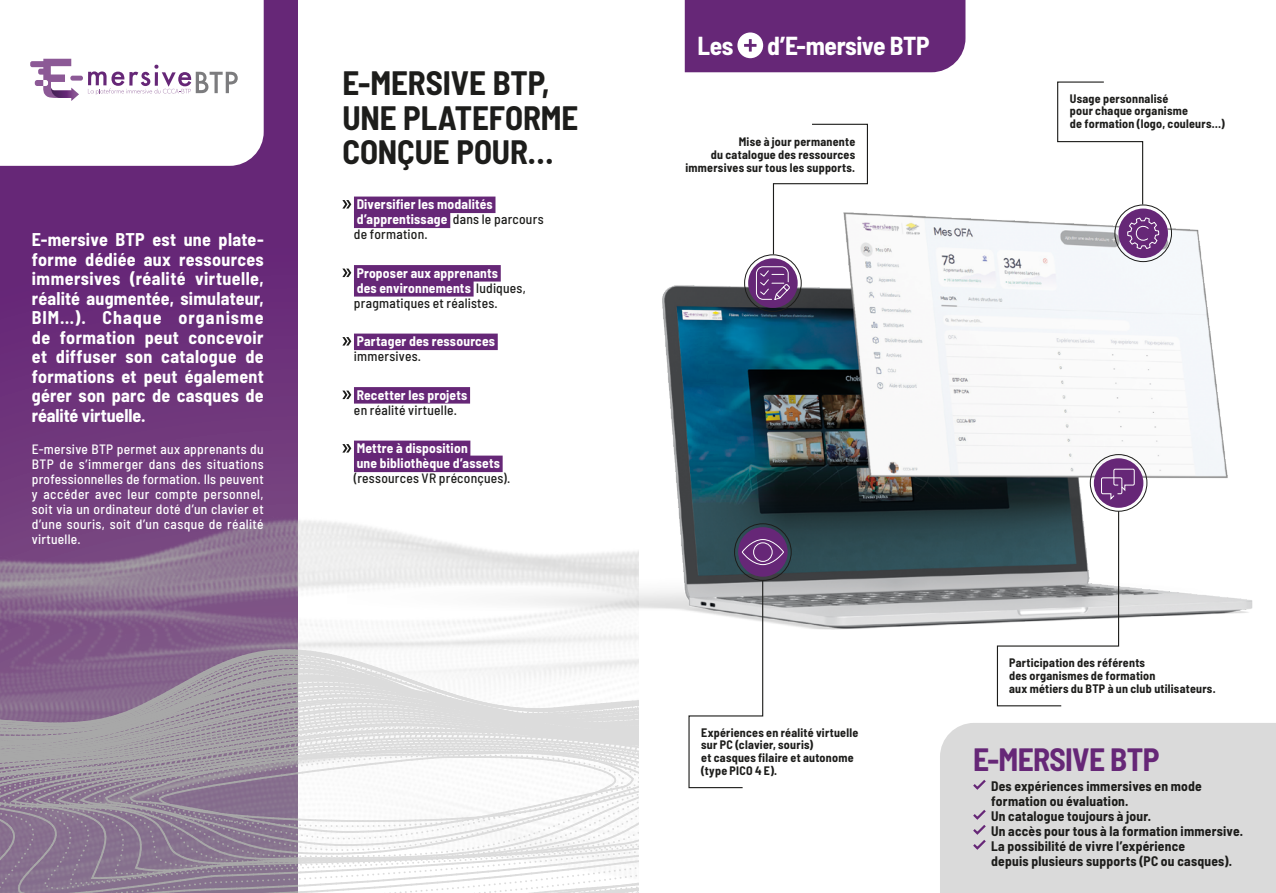
<style>
.page{position:relative;width:1276px;height:893px;background:#fff}
.page>*{position:absolute;margin:0;border:0;box-sizing:border-box;transform-origin:0 0}
.t1{font:700 semi-condensed 33px/34.5px "Barlow";letter-spacing:-.005em;color:#1d1d1b}
.t2{font:700 semi-condensed 31.5px "Barlow";letter-spacing:-.02em;color:#662777}
.t3{font:700 semi-condensed 25.35px "Barlow";letter-spacing:-.02em;color:#fff}
.t4{font:700 semi-condensed 18px/19.5px "Barlow";letter-spacing:.01em;color:#fff;text-align:justify}
.t5{font:500 semi-condensed 13.5px/15px "Barlow";letter-spacing:.025em;color:#fff;text-align:justify}
.t6{font:700 semi-condensed 13.5px/15px "Barlow";letter-spacing:.015em;color:#fff}
.t7{font:700 semi-condensed 13.5px/15px "Barlow";letter-spacing:.015em;color:#1d1d1b}
.t8{font:500 semi-condensed 13.5px "Barlow";letter-spacing:.015em;color:#1d1d1b}
.t9{font:700 semi-condensed 12px/12.8px "Barlow";letter-spacing:.02em;color:#1d1d1b}
.s1{font-weight:500;color:#1d1d1b}
</style>
<div class="page">
<svg style="left:0;top:0;width:298px;height:893px;background:#723d7f"></svg>
<img style="left:0;top:428px;width:298px;height:220px">
<svg style="left:0;top:723px;width:298px;height:4px"></svg>
<svg style="left:0;top:732px;width:298px;height:161px;background:#928597"></svg>
<img style="left:347px;top:141px;width:906px;height:573px">
<img style="left:298px;top:428px;width:340px;height:220px">
<svg style="left:298px;top:723px;width:340px;height:4px"></svg>
<svg style="left:298px;top:732px;width:340px;height:161px"></svg>
<svg style="left:0;top:734px;width:638px;height:151px"></svg>
<div style="left:940px;top:723px;width:336px;height:170px;background:#dadada"></div>
<svg style="left:0;top:0;width:264px;height:166px"></svg>
<div style="left:354px;top:197px;width:141px;height:16px;background:#662777"></div>
<div style="left:354px;top:212px;width:96px;height:16px;background:#662777"></div>
<div style="left:354px;top:265px;width:147px;height:17px;background:#662777"></div>
<div style="left:354px;top:280px;width:119px;height:17px;background:#662777"></div>
<div style="left:354px;top:334px;width:144px;height:16px;background:#662777"></div>
<div style="left:354px;top:387px;width:116px;height:17px;background:#662777"></div>
<div style="left:354px;top:441px;width:116px;height:16px;background:#662777"></div>
<div style="left:354px;top:456px;width:149px;height:16px;background:#662777"></div>
<svg style="left:342px;top:200px;width:9px;height:9px"></svg>
<svg style="left:342px;top:269px;width:9px;height:8px"></svg>
<svg style="left:342px;top:337px;width:9px;height:9px"></svg>
<svg style="left:342px;top:391px;width:9px;height:8px"></svg>
<svg style="left:342px;top:444px;width:9px;height:9px"></svg>
<svg style="left:970px;top:777px;width:18px;height:14px"></svg>
<svg style="left:970px;top:807px;width:18px;height:44px"></svg>
<div style="left:685px;top:0;width:280px;height:72px;background:#662777"></div>
<div style="left:1114px;top:205px;width:58px;height:57px;border:1px solid #1d1d1b;border-radius:50%"></div>
<div style="left:1118px;top:209px;width:50px;height:49px;background:#662777;border-radius:50%"></div>
<svg style="left:1127px;top:217px;width:32px;height:33px"></svg>
<div style="left:738px;top:527px;width:49px;height:50px;background:#662777;border-radius:50%"></div>
<div style="left:734px;top:523px;width:57px;height:58px;border:1px solid #1d1d1b;border-radius:50%"></div>
<div style="left:1005px;top:655px;width:144px;height:16px;background:#fff"></div>
<div style="left:1090px;top:454px;width:57px;height:58px;border:1px solid #1d1d1b;border-radius:50%"></div>
<div style="left:1094px;top:458px;width:49px;height:50px;background:#662777;border-radius:50%"></div>
<svg style="left:1100px;top:468px;width:35px;height:33px"></svg>
<div style="left:734px;top:134px;width:125px;height:17px;background:#fff"></div>
<div style="left:744px;top:254px;width:57px;height:58px;border:1px solid #1d1d1b;border-radius:50%"></div>
<div style="left:748px;top:258px;width:49px;height:50px;background:#662777;border-radius:50%"></div>
<svg style="left:755px;top:266px;width:36px;height:35px"></svg>
<svg style="left:772px;top:123px;width:96px;height:132px"></svg>
<svg style="left:996px;top:510px;width:123px;height:197px"></svg>
<svg style="left:688px;top:580px;width:76px;height:209px"></svg>
<svg style="left:1056px;top:81px;width:87px;height:125px"></svg>
<svg style="left:741px;top:539px;width:43px;height:26px"></svg>
<p class="t4" style="left:32px;top:229px;width:233px">E-mersive BTP est une plate&shy;forme dédiée aux ressources immersives (réalité virtuelle, réalité augmentée, simulateur, BIM…). Chaque organisme de formation peut concevoir et diffuser son catalogue de formations et peut également gérer son parc de casques de réalité virtuelle.</p>
<p class="t5" style="left:32px;top:440px;width:233px">E-mersive BTP permet aux apprenants du BTP de s’immerger dans des situations professionnelles de formation. Ils peuvent y accéder avec leur compte personnel, soit via un ordinateur doté d’un clavier et d’une souris, soit d’un casque de réalité virtuelle.</p>
<h1 class="t1" style="left:342px;top:64px;width:237px">E-MERSIVE BTP,<br>UNE PLATEFORME<br>CONÇUE POUR…</h1>
<p class="t6" style="left:354px;top:196px;width:191px">Diversifier les modalités d’apprentissage <span class="s1">dans le parcours de formation.</span></p>
<p class="t6" style="left:354px;top:265px;width:173px">Proposer aux apprenants<br>des environnements <span class="s1">ludiques, pragmatiques et réalistes.</span></p>
<p class="t6" style="left:357px;top:333px;width:140px">Partager des ressources</p>
<p class="t8" style="left:354px;top:347px;width:69px">immersives.</p>
<p class="t6" style="left:357px;top:387px;width:112px">Recetter les projets</p>
<p class="t8" style="left:354px;top:400px;width:104px">en réalité virtuelle.</p>
<p class="t6" style="left:357px;top:440px;width:145px">Mettre à disposition<br>une bibliothèque d’assets</p>
<p class="t8" style="left:354px;top:469px;width:158px">(ressources VR préconçues).</p>
<h3 class="t3" style="left:697px;top:27px;width:37px">Les</h3>
<h3 class="t3" style="left:767px;top:27px;width:164px">d’E-mersive BTP</h3>
<p class="t9" style="left:685px;top:135px;width:171px;text-align:right">Mise à jour permanente<br>du catalogue des ressources immersives sur tous les supports.</p>
<p class="t9" style="left:1070px;top:91px;width:156px">Usage personnalisé<br>pour chaque organisme<br>de formation (logo, couleurs…)</p>
<p class="t9" style="left:701px;top:725px;width:159px">Expériences en réalité virtuelle sur PC (clavier, souris)<br>et casques filaire et autonome (type PICO 4 E).</p>
<p class="t9" style="left:1009px;top:655px;width:208px">Participation des référents<br>des organismes de formation<br>aux métiers du BTP à un club utilisateurs.</p>
<h2 class="t2" style="left:973px;top:737px;width:188px">E-MERSIVE BTP</h2>
<p class="t7" style="left:991px;top:777px;width:253px">Des expériences immersives en mode formation ou évaluation.<br>Un catalogue toujours à jour.<br>Un accès pour tous à la formation immersive.<br>La possibilité de vivre l’expérience<br>depuis plusieurs supports (PC ou casques).</p>
</div>
